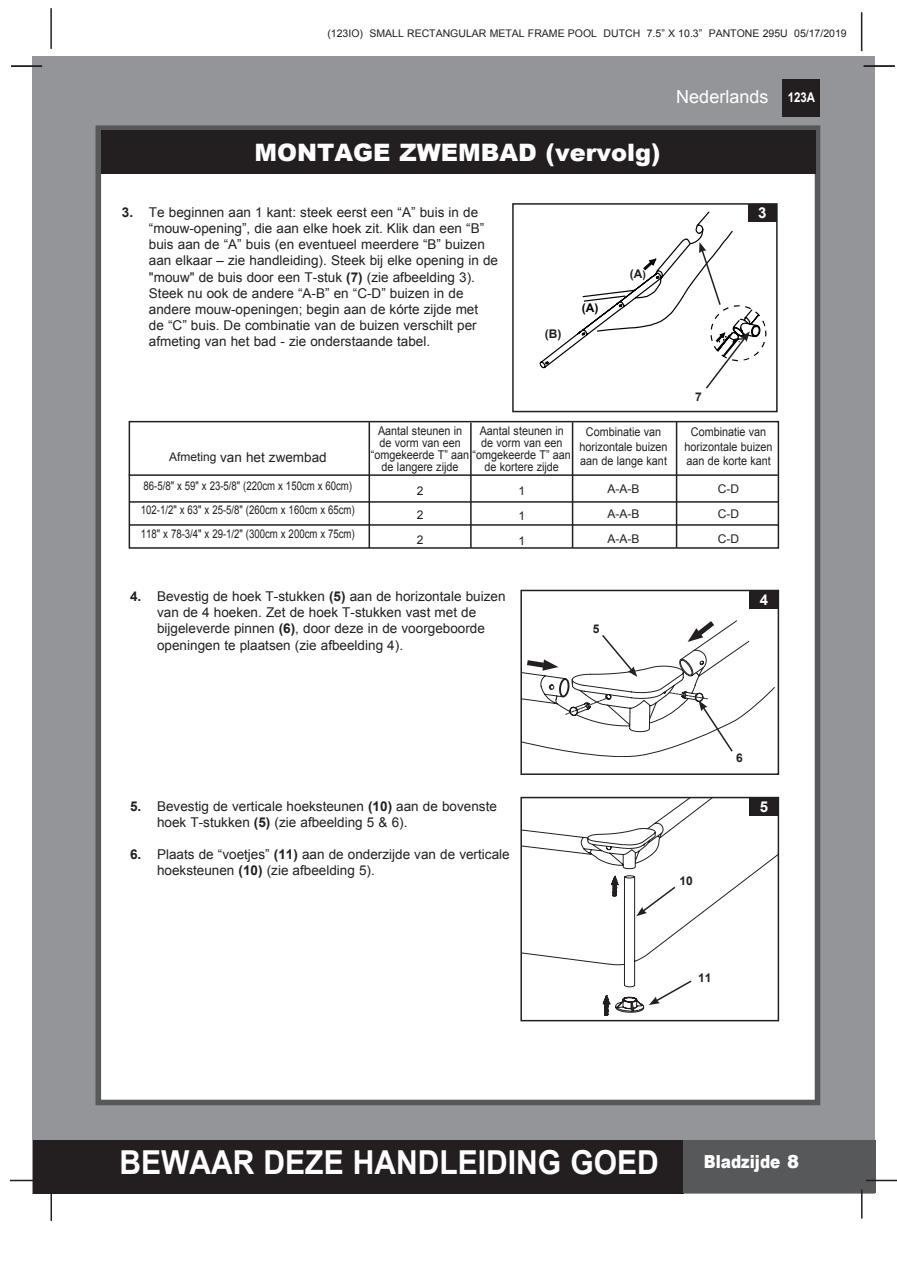
<style>
.page{position:relative;width:897px;height:1264px;background:#fff}
.page>*{position:absolute;margin:0;border:0;box-sizing:border-box;transform-origin:0 0}
.t1{font:700 33px "Arial";color:#fff;scale:.91 1}
.t2{font:900 24px "Arial";color:#fff}
.t3{font:18px "Arial";color:#fff}
.t4{font:900 18px "Arial";color:#fff;scale:.85 1}
.t5{font:700 15px "Arial";color:#fff}
.t6{font:13.5px/16.2px "Arial";color:#231f20}
.t7{font:700 13.5px "Arial";color:#fff;scale:.85 1}
.t8{font:12px/24.5px "Arial";color:#231f20;text-align:center;scale:.9 1}
.t9{font:12px/24px "Arial";color:#231f20;scale:.8 1}
.t10{font:12px/24.8px "Arial";color:#231f20;text-align:justify}
.t11{font:700 12px "Arial";color:#231f20}
.t12{font:700 12px "Arial";color:#000}
.t13{font:10.5px "Arial";color:#231f20}
.s1{font-weight:700}
.s2{font-size:10.5px}
.s3{font-size:12px}
</style>
<div class="page">
<div style="left:33px;top:56px;width:842px;height:1137px;background:#939598"></div>
<div style="left:782px;top:79px;width:38px;height:38px;background:#231f20"></div>
<hr style="left:50px;top:8px;width:2px;height:41px;background:#231f20">
<hr style="left:860px;top:12px;width:2px;height:39px;background:#231f20">
<div style="left:33px;top:1140px;width:650px;height:53px;background:#231f20"></div>
<div style="left:683px;top:1140px;width:192px;height:53px;background:#57585a"></div>
<hr style="left:865px;top:1179px;width:31px;height:2px;background:#231f20">
<hr style="left:860px;top:1189px;width:2px;height:29px;background:#231f20">
<hr style="left:50px;top:1190px;width:2px;height:31px;background:#231f20">
<hr style="left:10px;top:1179px;width:31px;height:2px;background:#231f20">
<div style="left:98px;top:128px;width:719px;height:974px;background:#fff"></div>
<div style="left:95px;top:125px;width:725px;height:980px;border:6px solid #57585a"></div>
<div style="left:101px;top:130px;width:714px;height:44px;background:#231f20"></div>
<hr style="left:863px;top:65px;width:31px;height:2px;background:#231f20">
<hr style="left:11px;top:65px;width:31px;height:2px;background:#231f20">
<div style="left:520px;top:590px;width:259px;height:185px;border:2px solid #231f20"></div>
<div style="left:749px;top:591px;width:28px;height:18px;background:#231f20"></div>
<svg style="left:521px;top:620px;width:253px;height:137px"></svg>
<svg style="left:523px;top:800px;width:253px;height:215px"></svg>
<div style="left:520px;top:797px;width:259px;height:224px;border:2px solid #231f20"></div>
<div style="left:749px;top:798px;width:28px;height:18px;background:#231f20"></div>
<svg style="left:636px;top:885px;width:41px;height:31px"></svg>
<svg style="left:648px;top:979px;width:45px;height:26px"></svg>
<div style="left:129px;top:421px;width:650px;height:128px;border:2px solid #231f20"></div>
<hr style="left:129px;top:474px;width:648px;height:2px;background:#231f20">
<hr style="left:129px;top:501px;width:649px;height:2px;background:#231f20">
<hr style="left:130px;top:524px;width:648px;height:2px;background:#231f20">
<hr style="left:675px;top:422px;width:2px;height:125px;background:#231f20">
<hr style="left:571px;top:422px;width:2px;height:126px;background:#231f20">
<hr style="left:368px;top:422px;width:2px;height:126px;background:#231f20">
<hr style="left:470px;top:422px;width:1px;height:126px;background:#231f20">
<div style="left:512px;top:203px;width:265px;height:209px;border:2px solid #231f20"></div>
<div style="left:748px;top:204px;width:28px;height:18px;background:#231f20"></div>
<svg style="left:539px;top:211px;width:228px;height:178px"></svg>
<p class="t13" style="left:327px;top:29px;width:521px">(123IO) SMALL RECTANGULAR METAL FRAME POOL DUTCH 7.5” X 10.3” PANTONE 295U 05/17/2019</p>
<h2 class="t2" style="left:254px;top:143px;width:407px">MONTAGE ZWEMBAD (vervolg)</h2>
<p class="t6" style="left:149px;top:204px;width:350px;text-indent:-27px"><span class="s1">3.</span> Te beginnen aan 1 kant: steek eerst een “A” buis in de “mouw-opening”, die aan elke hoek zit. Klik dan een “B” buis aan de “A” buis (en eventueel meerdere “B” buizen aan elkaar – zie handleiding). Steek bij elke opening in de "mouw" de buis door een T-stuk <span class="s1">(7)</span> (zie afbeelding 3).<br>Steek nu ook de andere “A-B” en “C-D” buizen in de andere mouw-openingen; begin aan de kórte zijde met<br>de “C” buis. De combinatie van de buizen verschilt per afmeting van het bad - zie onderstaande tabel.</p>
<p class="t11" style="left:544px;top:329px;width:18px">(B)</p>
<p class="t12" style="left:582px;top:303px;width:18px">(A)</p>
<p class="t11" style="left:630px;top:269px;width:18px">(A<span class="s2">)</span></p>
<h3 class="t3" style="left:676px;top:90px;width:94px">Nederlands</h3>
<p class="t5" style="left:758px;top:207px;width:10px">3</p>
<p class="t7" style="left:787px;top:92px;width:34px">123A</p>
<p class="t6" style="left:169px;top:450px;width:159px"><span class="s3">Afmeting</span> van het zwembad</p>
<p class="t9" style="left:141px;top:474px;width:269px">86-5/8" x 59" x 23-5/8" (220cm x 150cm x 60cm)<br>102-1/2" x 63" x 25-5/8" (260cm x 160cm x 65cm)<br>118" x 78-3/4" x 29-1/2" (300cm x 200cm x 75cm)</p>
<p class="t8" style="left:378px;top:418px;width:95px">Aantal steunen in</p>
<p class="t8" style="left:379px;top:431px;width:92px">de vorm van een</p>
<p class="t8" style="left:371px;top:442px;width:224px">“omgekeerde T” aan “omgekeerde T” aan</p>
<p class="t8" style="left:381px;top:455px;width:87px">de langere zijde</p>
<p class="t10" style="left:416px;top:478px;width:8px">2<br>2<br>2</p>
<p class="t8" style="left:479px;top:425px;width:95px;line-height:12px;text-align:left">Aantal steunen in de vorm van een</p>
<p class="t8" style="left:484px;top:456px;width:84px">de kortere zijde<br>1<br>1<br>1</p>
<p class="t8" style="left:579px;top:425px;width:99px;line-height:15px">Combinatie van horizontale buizen</p>
<p class="t8" style="left:580px;top:449px;width:98px">aan de lange kant</p>
<p class="t10" style="left:607px;top:477px;width:34px">A-A-B A-A-B A-A-B</p>
<p class="t11" style="left:695px;top:392px;width:8px">7</p>
<p class="t8" style="left:684px;top:425px;width:99px;line-height:15px">Combinatie van horizontale buizen</p>
<p class="t8" style="left:686px;top:449px;width:95px">aan de korte kant</p>
<p class="t10" style="left:717px;top:477px;width:23px">C-D C-D C-D</p>
<p class="t6" style="left:157px;top:588px;width:350px;text-indent:-27px"><span class="s1">4.</span> Bevestig de hoek T-stukken <span class="s1">(5)</span> aan de horizontale buizen van de 4 hoeken. Zet de hoek T-stukken vast met de bijgeleverde pinnen <span class="s1">(6)</span>, door deze in de voorgeboorde openingen te plaatsen (zie afbeelding 4).</p>
<p class="t11" style="left:593px;top:624px;width:8px">5</p>
<p class="t5" style="left:759px;top:593px;width:10px">4</p>
<p class="t6" style="left:157px;top:798px;width:341px;text-indent:-27px"><span class="s1">5.</span> Bevestig de verticale hoeksteunen <span class="s1">(10)</span> aan de bovenste hoek T-stukken <span class="s1">(5)</span> (zie afbeelding 5 &amp; 6).</p>
<p class="t6" style="left:157px;top:846px;width:354px;text-indent:-27px"><span class="s1">6.</span> Plaats de “voetjes” <span class="s1">(11)</span> aan de onderzijde van de verticale hoeksteunen <span class="s1">(10)</span> (zie afbeelding 5).</p>
<p class="t11" style="left:679px;top:876px;width:15px">10</p>
<p class="t11" style="left:736px;top:753px;width:8px">6</p>
<p class="t5" style="left:759px;top:800px;width:10px">5</p>
<p class="t11" style="left:698px;top:973px;width:15px">11</p>
<h1 class="t1" style="left:119px;top:1149px;width:594px">BEWAAR DEZE HANDLEIDING GOED</h1>
<h3 class="t4" style="left:703px;top:1154px;width:113px">Bladzijde 8</h3>
</div>
